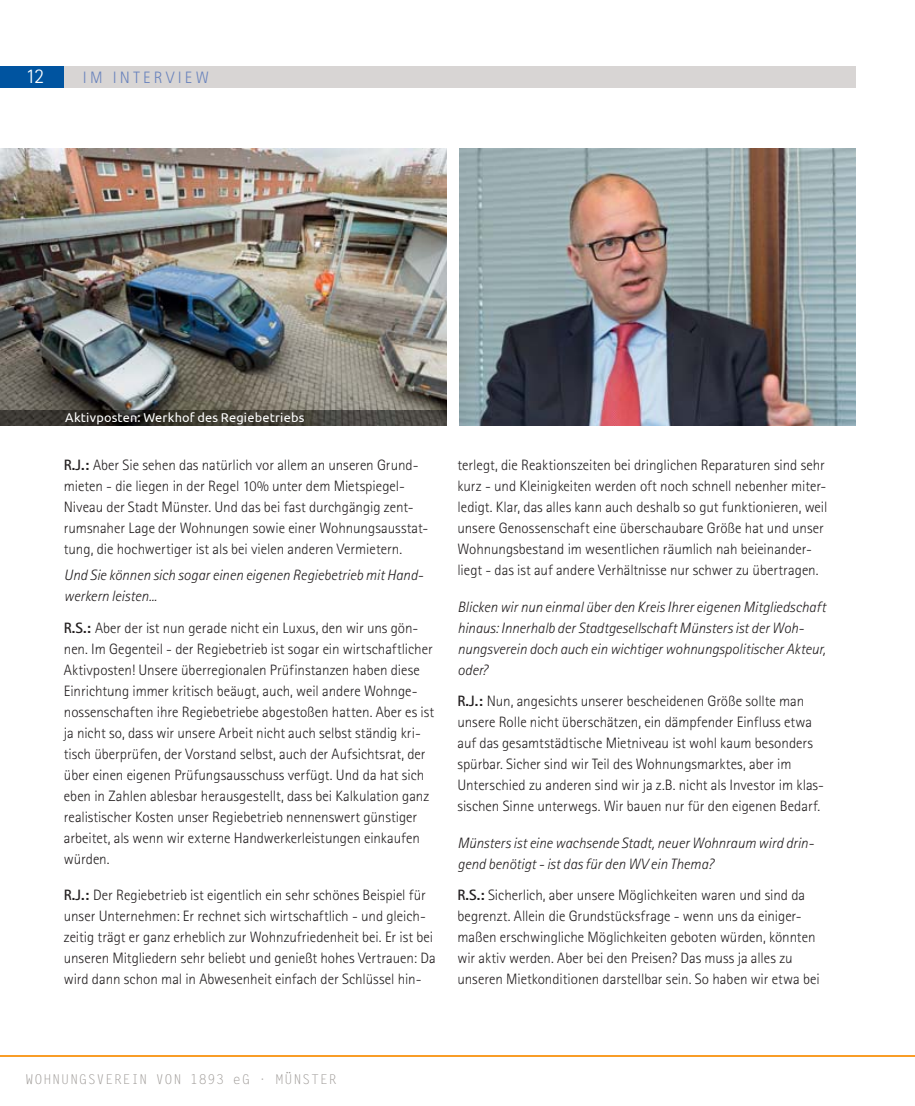
<style>
.page{position:relative;width:915px;height:1106px;background:#fff}
.page>*{position:absolute;margin:0;border:0;box-sizing:border-box;transform-origin:0 0}
.t1{font:300 21px "Rotis Sans Serif";color:#fff}
.t2{font:300 16.5px "Rotis Sans Serif";letter-spacing:.205em;color:#6983bd}
.t3{font:300 15px/21px "Rotis Sans Serif Std";color:#231f20}
.t4{font:italic 300 15px/21px "Rotis Sans Serif Std";letter-spacing:-.005em;color:#231f20}
.t5{font:13.5px "Letter Gothic Std";letter-spacing:.05em;color:#9f9b98}
.t6{font:12.75px "Ubuntu";letter-spacing:.015em;color:#fff}
.s1{font-weight:700}
</style>
<div class="page">
<div style="left:64px;top:66px;width:791px;height:21px;background:#d8d5d4"></div>
<div style="left:0;top:66px;width:64px;height:21px;background:#0054a0"></div>
<hr style="left:0;top:1054px;width:914px;height:2px;background:#f99d27">
<img style="left:0;top:149px;width:446px;height:261px">
<img style="left:459px;top:149px;width:396px;height:276px">
<svg style="left:0;top:410px;width:446px;height:15px;background:#3b3932"></svg>
<h1 class="t1" style="left:26px;top:69px;width:20px">12</h1>
<p class="t2" style="left:83px;top:72px;width:127px">IM INTERVIEW</p>
<p class="t6" style="left:65px;top:410px;width:240px">Aktivposten: Werkhof des Regiebetriebs</p>
<p class="t3" style="left:64px;top:455px;width:366px"><span class="s1">R.J.:</span> Aber Sie sehen das natürlich vor allem an unseren Grund&shy;mieten - die liegen in der Regel 10% unter dem Mietspiegel-Niveau der Stadt Münster. Und das bei fast durchgängig zent&shy;rumsnaher Lage der Wohnungen sowie einer Wohnungsausstat&shy;tung, die hochwertiger ist als bei vielen anderen Vermietern.</p>
<p class="t4" style="left:64px;top:566px;width:361px">Und Sie können sich sogar einen eigenen Regiebetrieb mit Hand&shy;werkern leisten...</p>
<p class="t3" style="left:64px;top:618px;width:372px"><span class="s1">R.S.:</span> Aber der ist nun gerade nicht ein Luxus, den wir uns gön&shy;nen. Im Gegenteil - der Regiebetrieb ist sogar ein wirtschaftlicher Aktivposten! Unsere überregionalen Prüfinstanzen haben diese Einrichtung immer kritisch beäugt, auch, weil andere Wohnge&shy;nossenschaften ihre Regiebetriebe abgestoßen hatten. Aber es ist ja nicht so, dass wir unsere Arbeit nicht auch selbst ständig kri&shy;tisch überprüfen, der Vorstand selbst, auch der Aufsichtsrat, der über einen eigenen Prüfungsausschuss verfügt. Und da hat sich eben in Zahlen ablesbar herausgestellt, dass bei Kalkulation ganz realistischer Kosten unser Regiebetrieb nennenswert günstiger arbeitet, als wenn wir externe Handwerkerleistungen einkaufen würden.</p>
<p class="t3" style="left:64px;top:886px;width:373px"><span class="s1">R.J.:</span> Der Regiebetrieb ist eigentlich ein sehr schönes Beispiel für unser Unternehmen: Er rechnet sich wirtschaftlich - und gleich&shy;zeitig trägt er ganz erheblich zur Wohnzufriedenheit bei. Er ist bei unseren Mitgliedern sehr beliebt und genießt hohes Vertrauen: Da wird dann schon mal in Abwesenheit einfach der Schlüssel hin-</p>
<p class="t3" style="left:457px;top:455px;width:371px">terlegt, die Reaktionszeiten bei dringlichen Reparaturen sind sehr kurz - und Kleinigkeiten werden oft noch schnell nebenher miter&shy;ledigt. Klar, das alles kann auch deshalb so gut funktionieren, weil unsere Genossenschaft eine überschaubare Größe hat und unser Wohnungsbestand im wesentlichen räumlich nah beieinander&shy;liegt - das ist auf andere Verhältnisse nur schwer zu übertragen.</p>
<p class="t4" style="left:457px;top:597px;width:370px">Blicken wir nun einmal über den Kreis Ihrer eigenen Mitgliedschaft hinaus: Innerhalb der Stadtgesellschaft Münsters ist der Woh&shy;nungsverein doch auch ein wichtiger wohnungspolitischer Akteur, oder?</p>
<p class="t3" style="left:457px;top:692px;width:368px"><span class="s1">R.J.:</span> Nun, angesichts unserer bescheidenen Größe sollte man unsere Rolle nicht überschätzen, ein dämpfender Einfluss etwa auf das gesamtstädtische Mietniveau ist wohl kaum besonders spürbar. Sicher sind wir Teil des Wohnungsmarktes, aber im Unterschied zu anderen sind wir ja z.B. nicht als Investor im klas&shy;sischen Sinne unterwegs. Wir bauen nur für den eigenen Bedarf.</p>
<p class="t4" style="left:457px;top:833px;width:358px">Münsters ist eine wachsende Stadt, neuer Wohnraum wird drin&shy;gend benötigt - ist das für den WV ein Thema?</p>
<p class="t3" style="left:457px;top:886px;width:364px"><span class="s1">R.S.:</span> Sicherlich, aber unsere Möglichkeiten waren und sind da begrenzt. Allein die Grundstücksfrage - wenn uns da einiger&shy;maßen erschwingliche Möglichkeiten geboten würden, könnten wir aktiv werden. Aber bei den Preisen? Das muss ja alles zu unseren Mietkonditionen darstellbar sein. So haben wir etwa bei</p>
<p class="t5" style="left:26px;top:1072px;width:312px">WOHNUNGSVEREIN VON 1893 eG · MÜNSTER</p>
</div>
